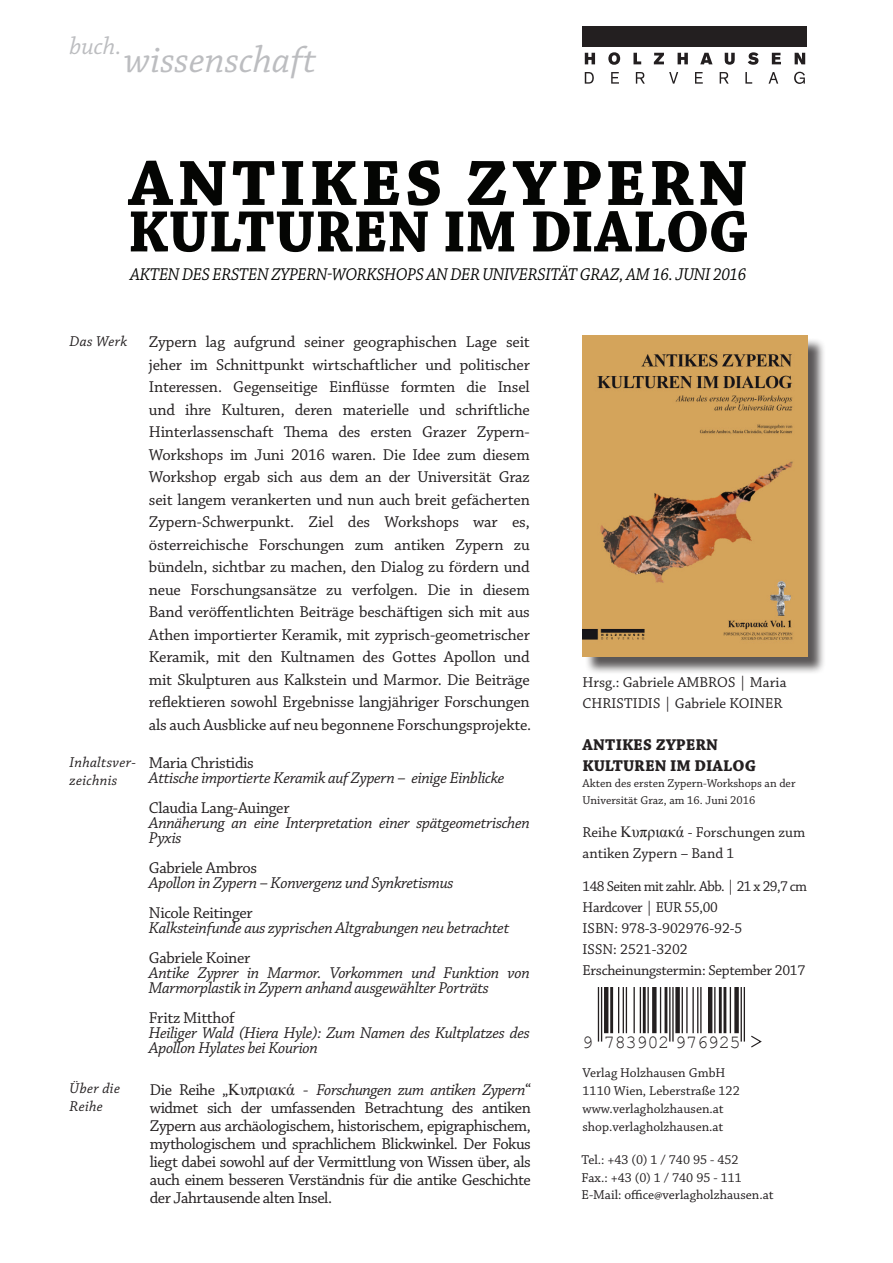
<style>
.page{position:relative;width:893px;height:1263px;background:#fff}
.page>*{position:absolute;margin:0;border:0;box-sizing:border-box;transform-origin:0 0}
.t1{font:700 67.5px "Chaparral Pro";letter-spacing:.055em;color:#040503;scale:1.04 1}
.t2{font:700 61.5px "Chaparral Pro";color:#040503;scale:.96 1}
.t3{font:italic 39px "Chaparral Pro";color:#bcbdc0}
.t4{font:italic 25.5px "Chaparral Pro";color:#bcbdc0}
.t5{font:18.6px "Courier New";letter-spacing:-.015em;color:#231f20}
.t6{font:italic 18px "Chaparral Pro";letter-spacing:-.015em;color:#040503;scale:.93 1}
.t7{font:16.5px/22.5px "Chaparral Pro";letter-spacing:-.02em;color:#231f20;text-align:justify}
.t8{font:italic 16.5px/15px "Chaparral Pro";letter-spacing:-.02em;color:#231f20}
.t9{font:700 16.5px/21px "Chaparral Pro";color:#231f20}
.t10{font:15px/21px "Chaparral Pro";letter-spacing:-.02em;color:#231f20}
.t11{font:15px/21px "Chaparral Pro";color:#231f20}
.t12{font:italic 15px/18px "Chaparral Pro";letter-spacing:.02em;color:#231f20}
.t13{font:13.5px/18px "Chaparral Pro";color:#231f20}
.t14{font:12px/16.5px "Chaparral Pro";color:#231f20}
.s1{font-family:"Times New Roman";font-size:15.75px}
.s2{font-family:"Times New Roman"}
.s3{font-style:italic}
</style>
<div class="page">
<div style="left:583px;top:27px;width:224px;height:20px;background:#231f20"></div>
<svg style="left:585px;top:53px;width:10px;height:11px"></svg>
<svg style="left:608px;top:52px;width:12px;height:13px"></svg>
<svg style="left:633px;top:53px;width:8px;height:11px"></svg>
<svg style="left:654px;top:53px;width:10px;height:11px"></svg>
<svg style="left:678px;top:53px;width:10px;height:11px"></svg>
<svg style="left:700px;top:53px;width:12px;height:11px"></svg>
<svg style="left:725px;top:53px;width:10px;height:12px"></svg>
<svg style="left:748px;top:52px;width:10px;height:13px"></svg>
<svg style="left:772px;top:53px;width:9px;height:11px"></svg>
<svg style="left:795px;top:53px;width:10px;height:11px"></svg>
<svg style="left:585px;top:72px;width:9px;height:12px"></svg>
<svg style="left:611px;top:72px;width:8px;height:12px"></svg>
<svg style="left:636px;top:72px;width:9px;height:12px"></svg>
<svg style="left:669px;top:72px;width:9px;height:12px"></svg>
<svg style="left:695px;top:72px;width:8px;height:12px"></svg>
<svg style="left:720px;top:72px;width:9px;height:12px"></svg>
<svg style="left:745px;top:72px;width:7px;height:12px"></svg>
<svg style="left:768px;top:72px;width:10px;height:12px"></svg>
<svg style="left:794px;top:72px;width:11px;height:12px"></svg>
<div style="left:584px;top:337px;width:242px;height:337px;background:#231f20;opacity:.75"></div>
<img style="left:582px;top:335px;width:225px;height:321px">
<hr style="left:598px;top:988px;width:1px;height:53px;background:#231f20">
<hr style="left:601px;top:988px;width:1px;height:53px;background:#231f20">
<hr style="left:604px;top:988px;width:4px;height:45px;background:#231f20">
<hr style="left:610px;top:988px;width:3px;height:45px;background:#231f20">
<hr style="left:618px;top:988px;width:1px;height:45px;background:#231f20">
<hr style="left:623px;top:988px;width:1px;height:45px;background:#231f20">
<hr style="left:626px;top:988px;width:1px;height:45px;background:#231f20">
<hr style="left:633px;top:988px;width:2px;height:45px;background:#231f20">
<hr style="left:640px;top:988px;width:1px;height:45px;background:#231f20">
<hr style="left:643px;top:988px;width:3px;height:45px;background:#231f20">
<hr style="left:647px;top:988px;width:2px;height:45px;background:#231f20">
<div style="left:652px;top:988px;width:5px;height:45px;background:#231f20"></div>
<hr style="left:660px;top:988px;width:1px;height:45px;background:#231f20">
<hr style="left:664px;top:988px;width:3px;height:45px;background:#231f20">
<hr style="left:669px;top:988px;width:1px;height:53px;background:#231f20">
<hr style="left:672px;top:988px;width:2px;height:53px;background:#231f20">
<div style="left:675px;top:988px;width:5px;height:45px;background:#231f20"></div>
<hr style="left:682px;top:988px;width:1px;height:45px;background:#231f20">
<hr style="left:686px;top:988px;width:2px;height:45px;background:#231f20">
<hr style="left:692px;top:988px;width:2px;height:45px;background:#231f20">
<hr style="left:697px;top:988px;width:1px;height:45px;background:#231f20">
<hr style="left:700px;top:988px;width:2px;height:45px;background:#231f20">
<hr style="left:708px;top:988px;width:4px;height:45px;background:#231f20">
<hr style="left:714px;top:988px;width:1px;height:45px;background:#231f20">
<hr style="left:719px;top:988px;width:3px;height:45px;background:#231f20">
<hr style="left:723px;top:988px;width:3px;height:45px;background:#231f20">
<hr style="left:730px;top:988px;width:1px;height:45px;background:#231f20">
<div style="left:734px;top:988px;width:5px;height:45px;background:#231f20"></div>
<hr style="left:741px;top:988px;width:1px;height:53px;background:#231f20">
<hr style="left:744px;top:988px;width:1px;height:53px;background:#231f20">
<svg style="left:751px;top:1035px;width:11px;height:13px"></svg>
<h3 class="t4" style="left:69px;top:32px;width:54px">buch.</h3>
<h3 class="t3" style="left:124px;top:38px;width:194px">wissenschaft</h3>
<h1 class="t1" style="left:129px;top:144px;width:597px">ANTIKES ZYPERN</h1>
<h2 class="t2" style="left:128px;top:196px;width:648px">KULTUREN IM DIALOG</h2>
<p class="t6" style="left:130px;top:264px;width:664px">AKTEN DES ERSTEN ZYPERN-WORKSHOPS AN DER UNIVERSITÄT GRAZ, AM 16. JUNI 2016</p>
<p class="t12" style="left:69px;top:333px;width:59px">Das Werk</p>
<p class="t12" style="left:69px;top:754px;width:68px">Inhaltsver&shy;zeichnis</p>
<p class="t7" style="left:149px;top:331px;width:384px">Zypern lag aufgrund seiner geographischen Lage seit jeher im Schnittpunkt wirtschaftlicher und politischer Interessen. Gegenseitige Einflüsse formten die Insel und ihre Kulturen, deren materielle und schriftliche Hinterlassenschaft Thema des ersten Grazer Zypern-Workshops im Juni 2016 waren. Die Idee zum diesem Workshop ergab sich aus dem an der Universität Graz seit langem verankerten und nun auch breit gefächerten Zypern-Schwerpunkt. Ziel des Workshops war es, österreichische Forschungen zum antiken Zypern zu bündeln, sichtbar zu machen, den Dialog zu fördern und neue Forschungsansätze zu verfolgen. Die in diesem Band veröffentlichten Beiträge beschäftigen sich mit aus Athen importierter Keramik, mit zyprisch-geometrischer Keramik, mit den Kultnamen des Gottes Apollon und mit Skulpturen aus Kalkstein und Marmor. Die Beiträge reflektieren sowohl Ergebnisse langjähriger Forschungen als auch Ausblicke auf neu begonnene Forschungsprojekte.</p>
<p class="t7" style="left:149px;top:753px;width:107px">Maria Christidis</p>
<p class="t8" style="left:149px;top:771px;width:357px">Attische importierte Keramik auf Zypern – einige Einblicke</p>
<p class="t7" style="left:149px;top:798px;width:142px">Claudia Lang-Auinger</p>
<p class="t8" style="left:149px;top:816px;width:382px">Annäherung an eine Interpretation einer spätgeometrischen<br>Pyxis</p>
<p class="t7" style="left:149px;top:858px;width:110px">Gabriele Ambros</p>
<p class="t8" style="left:149px;top:876px;width:306px">Apollon in Zypern – Konvergenz und Synkretismus</p>
<p class="t7" style="left:149px;top:903px;width:105px">Nicole Reitinger</p>
<p class="t8" style="left:149px;top:921px;width:362px">Kalksteinfunde aus zyprischen Altgrabungen neu betrachtet</p>
<p class="t7" style="left:149px;top:948px;width:103px">Gabriele Koiner</p>
<p class="t8" style="left:149px;top:966px;width:382px">Antike Zyprer in Marmor. Vorkommen und Funktion von<br>Marmorplastik in Zypern anhand ausgewählter Porträts</p>
<p class="t7" style="left:149px;top:1008px;width:87px">Fritz Mitthof</p>
<p class="t8" style="left:149px;top:1026px;width:382px">Heiliger Wald (Hiera Hyle): Zum Namen des Kultplatzes des<br>Apollon Hylates bei Kourion</p>
<p class="t11" style="left:583px;top:672px;width:205px">Hrsg.: Gabriele AMBROS | Maria<br>CHRISTIDIS | Gabriele KOINER</p>
<p class="t9" style="left:583px;top:734px;width:175px">ANTIKES ZYPERN<br>KULTUREN IM DIALOG</p>
<p class="t14" style="left:583px;top:775px;width:214px">Akten des ersten Zypern-Workshops an der<br>Universität Graz, am 16. Juni 2016</p>
<p class="t11" style="left:583px;top:822px;width:224px">Reihe <span class="s1">Κυπριακά</span> - Forschungen zum antiken Zypern – Band 1</p>
<p class="t10" style="left:583px;top:876px;width:226px">148 Seiten mit zahlr. Abb. | 21 x 29,7 cm<br>Hardcover | EUR 55,00<br>ISBN: 978-3-902976-92-5<br>ISSN: 2521-3202<br>Erscheinungstermin: September 2017</p>
<p class="t5" style="left:582px;top:1030px;width:160px">9 783902 976925</p>
<p class="t12" style="left:69px;top:1080px;width:52px">Über die<br>Reihe</p>
<p class="t7" style="left:150px;top:1081px;width:383px;line-height:18px">Die Reihe „<span class="s2">Κυπριακά</span> - <span class="s3">Forschungen zum antiken Zypern</span>“ widmet sich der umfassenden Betrachtung des antiken Zypern aus archäologischem, historischem, epigraphischem, mythologischem und sprachlichem Blickwinkel. Der Fokus liegt dabei sowohl auf der Vermittlung von Wissen über, als auch einem besseren Verständnis für die antike Geschichte der Jahrtausende alten Insel.</p>
<p class="t13" style="left:583px;top:1064px;width:159px">Verlag Holzhausen GmbH<br>1110 Wien, Leberstraße 122 www.verlagholzhausen.at shop.verlagholzhausen.at</p>
<p class="t13" style="left:581px;top:1151px;width:194px">Tel.: +43 (0) 1 / 740 95 - 452<br>Fax.: +43 (0) 1 / 740 95 - 111<br>E-Mail: office@verlagholzhausen.at</p>
</div>
